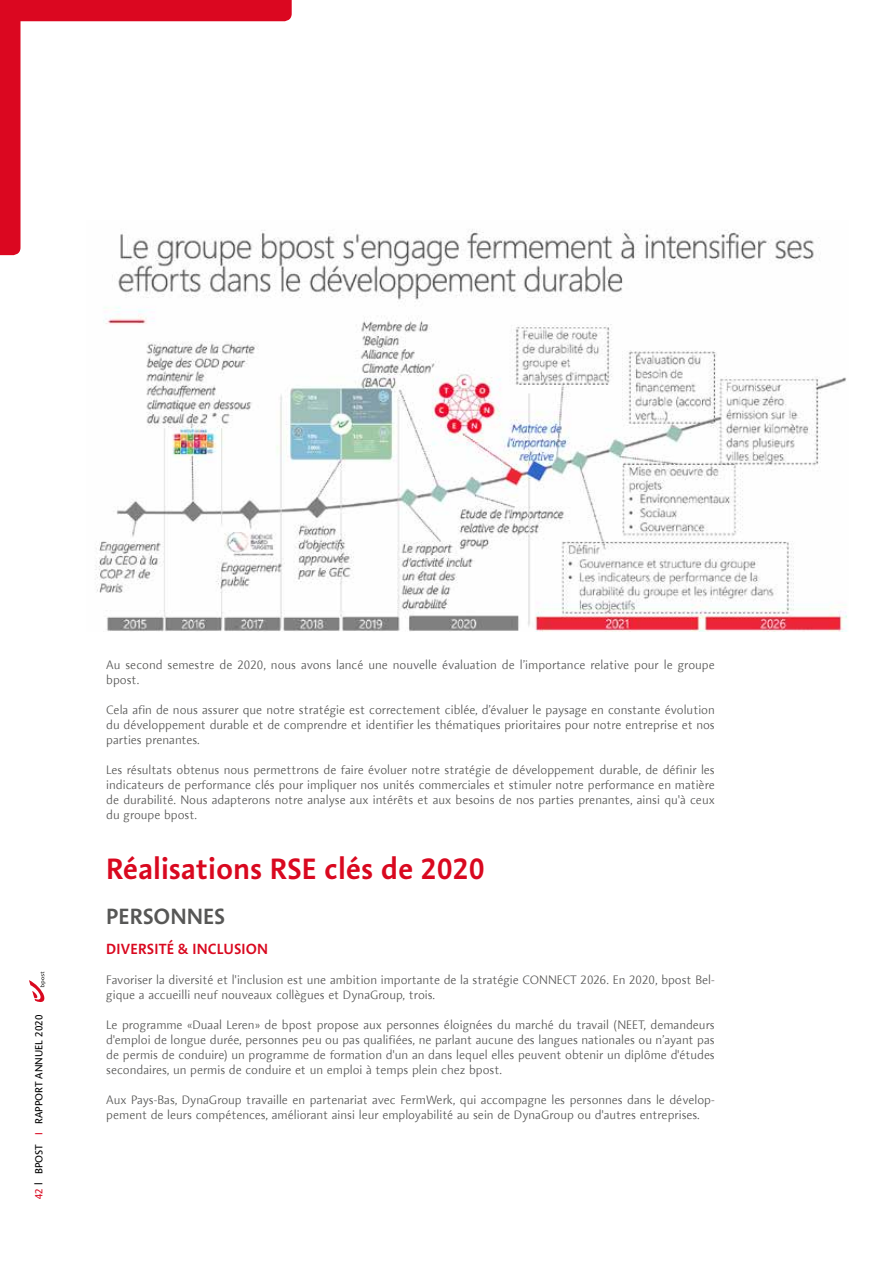
<style>
.page{position:relative;width:893px;height:1263px;background:#fff}
.page>*{position:absolute;margin:0;border:0;box-sizing:border-box;transform-origin:0 0}
.t1{font:600 30px "Aroma No 2 LT Pro";color:#d9081f}
.t2{font:600 22.5px "Aroma No 2 LT Pro";color:#575756}
.t3{font:600 15px "Aroma No 2 LT Pro";letter-spacing:.01em;color:#d9081f}
.t4{font:300 12.3px/15px "Aroma No 2 LT Com";color:#575756}
.t5{font:10.5px "Aroma No 2 LT Com";color:#000}
.s1{color:#d9081f}
</style>
<div class="page">
<svg style="left:0;top:0;width:292px;height:255px"></svg>
<svg style="left:29px;top:972px;width:17px;height:30px"></svg>
<img style="left:87px;top:221px;width:760px;height:410px">
<p class="t5" style="left:32px;top:1199px;width:186px;rotate:-90deg"><span class="s1">42</span> l BPOST <span class="s1">I</span> RAPPORT ANNUEL 2020</p>
<p class="t4" style="left:106px;top:657px;width:610px">Au second semestre de 2020, nous avons lancé une nouvelle évaluation de l’importance relative pour le groupe bpost.</p>
<p class="t4" style="left:106px;top:702px;width:610px;text-align:justify">Cela afin de nous assurer que notre stratégie est correctement ciblée, d’évaluer le paysage en constante évolution du développement durable et de comprendre et identifier les thématiques prioritaires pour notre entreprise et nos parties prenantes.</p>
<p class="t4" style="left:106px;top:762px;width:610px;text-align:justify">Les résultats obtenus nous permettrons de faire évoluer notre stratégie de développement durable, de définir les indicateurs de performance clés pour impliquer nos unités commerciales et stimuler notre performance en matière de durabilité. Nous adapterons notre analyse aux intérêts et aux besoins de nos parties prenantes, ainsi qu'à ceux du groupe bpost.</p>
<h1 class="t1" style="left:106px;top:849px;width:380px">Réalisations RSE clés de 2020</h1>
<h2 class="t2" style="left:106px;top:901px;width:120px">PERSONNES</h2>
<p class="t3" style="left:106px;top:939px;width:163px">DIVERSITÉ &amp; INCLUSION</p>
<p class="t4" style="left:106px;top:972px;width:610px">Favoriser la diversité et l'inclusion est une ambition importante de la stratégie CONNECT 2026. En 2020, bpost Bel&shy;gique a accueilli neuf nouveaux collègues et DynaGroup, trois.</p>
<p class="t4" style="left:106px;top:1017px;width:610px;text-align:justify">Le programme «Duaal Leren» de bpost propose aux personnes éloignées du marché du travail (NEET, demandeurs d'emploi de longue durée, personnes peu ou pas qualifiées, ne parlant aucune des langues nationales ou n’ayant pas de permis de conduire) un programme de formation d'un an dans lequel elles peuvent obtenir un diplôme d'études secondaires, un permis de conduire et un emploi à temps plein chez bpost.</p>
<p class="t4" style="left:106px;top:1092px;width:610px">Aux Pays-Bas, DynaGroup travaille en partenariat avec FermWerk, qui accompagne les personnes dans le dévelop&shy;pement de leurs compétences, améliorant ainsi leur employabilité au sein de DynaGroup ou d'autres entreprises.</p>
</div>
